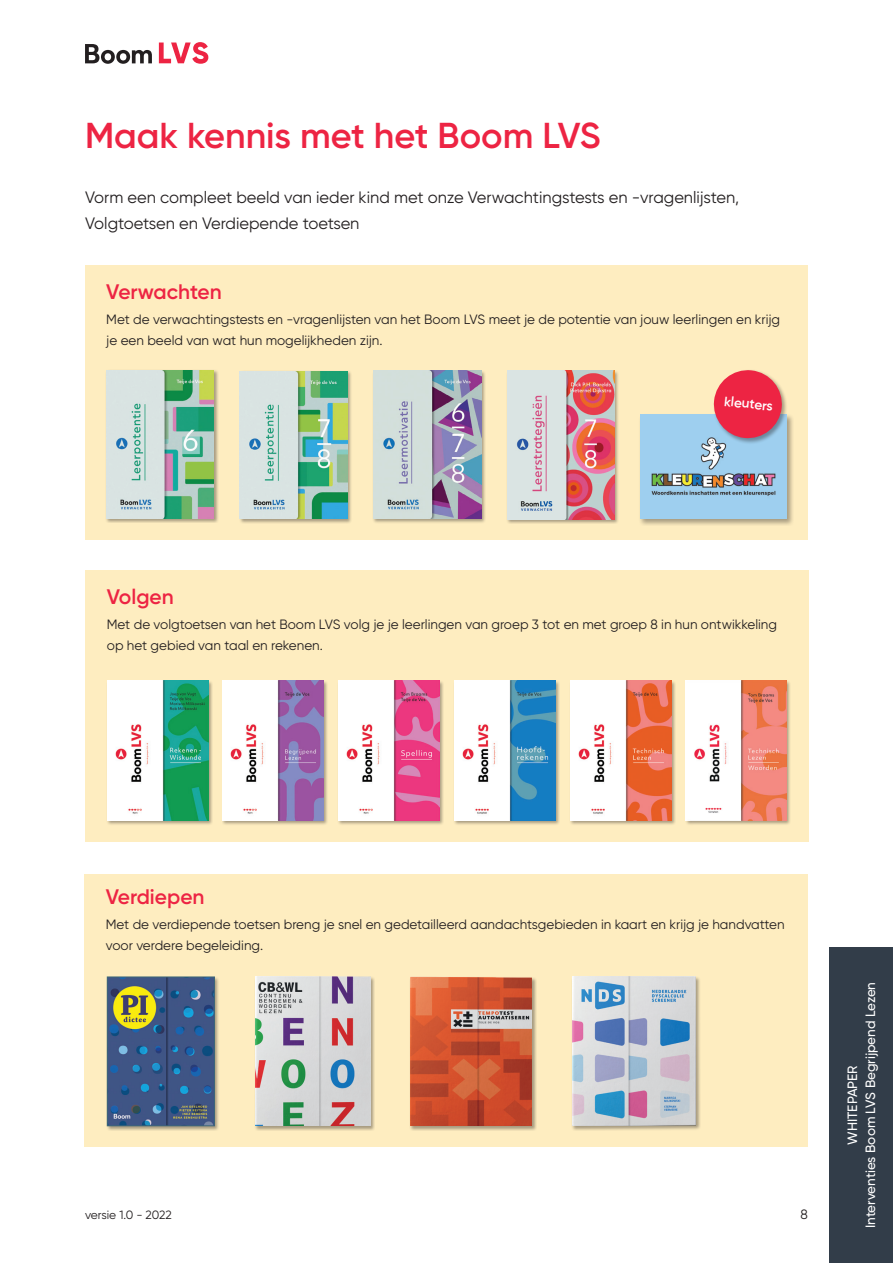
<style>
.page{position:relative;width:893px;height:1263px;background:#fff}
.page>*{position:absolute;margin:0;border:0;box-sizing:border-box;transform-origin:0 0}
.t1{font:600 36px "Gilroy";color:#ed2443}
.t2{font:600 21px "Gilroy";color:#ed2443}
.t3{font:16.5px/25.5px "Gilroy";color:#231f20}
.t4{font:13.5px/21px "Gilroy";color:#231f20}
.t5{font:500 13.5px/18px "Gilroy";color:#fff;text-align:center}
.t6{font:600 13.5px "Gilroy";color:#fff}
.t7{font:12px "Gilroy";letter-spacing:-.01em;color:#231f20}
</style>
<div class="page">
<div style="left:85px;top:265px;width:723px;height:275px;background:#feedc0"></div>
<div style="left:86px;top:570px;width:723px;height:272px;background:#feedc0"></div>
<div style="left:85px;top:874px;width:723px;height:273px;background:#feedc0"></div>
<div style="left:829px;top:947px;width:64px;height:316px;background:#323d49"></div>
<svg style="left:85px;top:44px;width:67px;height:20px"></svg>
<svg style="left:159px;top:42px;width:49px;height:22px"></svg>
<div style="left:106px;top:680px;width:107px;height:146px;background:#231f20;opacity:.4"></div>
<img style="left:107px;top:681px;width:101px;height:139px">
<div style="left:222px;top:680px;width:107px;height:146px;background:#231f20;opacity:.4"></div>
<img style="left:223px;top:681px;width:101px;height:139px">
<div style="left:337px;top:680px;width:107px;height:146px;background:#231f20;opacity:.4"></div>
<img style="left:339px;top:681px;width:101px;height:140px">
<div style="left:453px;top:680px;width:107px;height:146px;background:#231f20;opacity:.4"></div>
<img style="left:454px;top:681px;width:101px;height:140px">
<div style="left:569px;top:680px;width:107px;height:146px;background:#231f20;opacity:.4"></div>
<img style="left:570px;top:681px;width:101px;height:140px">
<div style="left:685px;top:680px;width:106px;height:146px;background:#231f20;opacity:.4"></div>
<img style="left:686px;top:681px;width:101px;height:140px">
<div style="left:106px;top:976px;width:113px;height:155px;background:#231f20;opacity:.4"></div>
<svg style="left:107px;top:977px;width:108px;height:149px"></svg>
<div style="left:254px;top:976px;width:121px;height:155px;background:#231f20;opacity:.4"></div>
<img style="left:255px;top:977px;width:115px;height:149px">
<div style="left:409px;top:976px;width:128px;height:155px;background:#231f20;opacity:.4"></div>
<img style="left:410px;top:977px;width:122px;height:149px">
<div style="left:571px;top:976px;width:130px;height:155px;background:#231f20;opacity:.4"></div>
<img style="left:572px;top:977px;width:124px;height:149px">
<div style="left:372px;top:370px;width:114px;height:154px;background:#231f20;opacity:.4"></div>
<img style="left:374px;top:371px;width:107px;height:148px">
<div style="left:506px;top:370px;width:113px;height:154px;background:#231f20;opacity:.4"></div>
<img style="left:507px;top:371px;width:107px;height:148px">
<div style="left:239px;top:370px;width:114px;height:154px;background:#231f20;opacity:.4"></div>
<img style="left:240px;top:371px;width:108px;height:148px">
<div style="left:105px;top:369px;width:114px;height:154px;background:#231f20;opacity:.4"></div>
<img style="left:106px;top:370px;width:108px;height:148px">
<div style="left:638px;top:413px;width:156px;height:113px;background:#231f20;opacity:.4"></div>
<img style="left:640px;top:415px;width:147px;height:103px">
<div style="left:712px;top:369px;width:75px;height:75px;background:#231f20;opacity:.4"></div>
<svg style="left:712px;top:369px;width:72px;height:71px"></svg>
<h1 class="t1" style="left:85px;top:113px;width:517px">Maak kennis met het Boom LVS</h1>
<p class="t3" style="left:85px;top:184px;width:655px">Vorm een compleet beeld van ieder kind met onze Verwachtingstests en -vragenlijsten,<br>Volgtoetsen en Verdiepende toetsen</p>
<h2 class="t2" style="left:106px;top:279px;width:117px">Verwachten</h2>
<p class="t4" style="left:106px;top:309px;width:675px">Met de verwachtingstests en -vragenlijsten van het Boom LVS meet je de potentie van jouw leerlingen en krijg je een beeld van wat hun mogelijkheden zijn.</p>
<p class="t6" style="left:725px;top:392px;width:50px;rotate:6deg">kleuters</p>
<h2 class="t2" style="left:107px;top:583px;width:68px">Volgen</h2>
<p class="t4" style="left:107px;top:614px;width:672px">Met de volgtoetsen van het Boom LVS volg je je leerlingen van groep 3 tot en met groep 8 in hun ontwikkeling op het gebied van taal en rekenen.</p>
<h2 class="t2" style="left:106px;top:884px;width:100px">Verdiepen</h2>
<p class="t4" style="left:106px;top:914px;width:680px">Met de verdiepende toetsen breng je snel en gedetailleerd aandachtsgebieden in kaart en krijg je handvatten voor verdere begeleiding.</p>
<p class="t7" style="left:85px;top:1207px;width:88px">versie 1.0 - 2022</p>
<p class="t4" style="left:800px;top:1203px;width:9px">8</p>
<p class="t5" style="left:843px;top:1228px;width:248px;rotate:-90deg">WHITEPAPER<br>Interventies Boom LVS Begrijpend Lezen</p>
</div>
